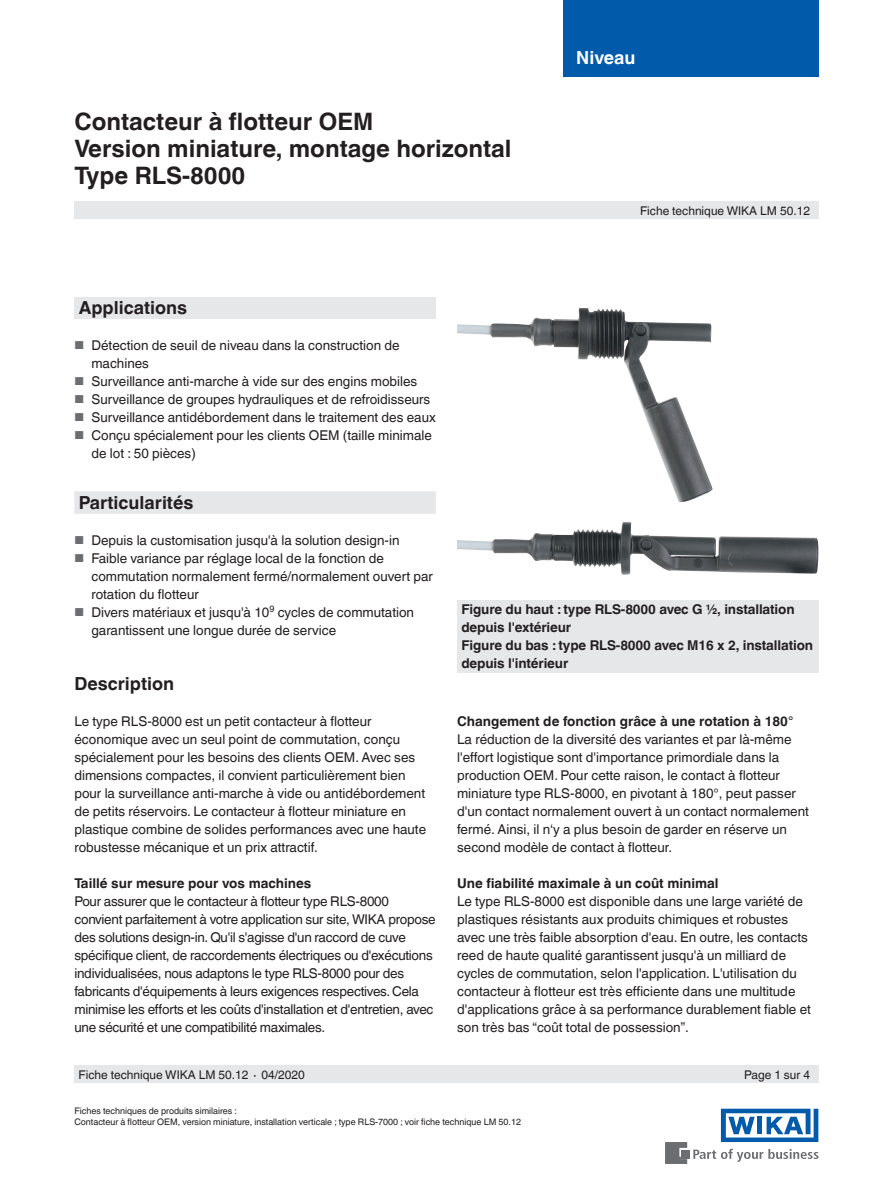
<style>
.page{position:relative;width:893px;height:1188px;background:#fff}
.page>*{position:absolute;margin:0;border:0;box-sizing:border-box;transform-origin:0 0}
.t1{font:700 24px/27px "Helvetica World";color:#231f20}
.t2{font:700 18px "Helvetica World";color:#231f20}
.t3{font:700 18px "Helvetica World";color:#fff}
.t4{font:13.5px/18px "Helvetica World";color:#231f20}
.t5{font:13.5px/18px "Helvetica World";letter-spacing:-.02em;color:#231f20}
.t6{font:700 13.5px/18px "Helvetica World";letter-spacing:-.01em;color:#231f20}
.t7{font:12px "Helvetica World";color:#231f20}
.t8{font:9px/10.5px "Helvetica World";color:#231f20}
.s1{font-size:11.55px;color:#6c6d70}
</style>
<div class="page">
<div style="left:74px;top:297px;width:362px;height:22px;background:#e6e7e9"></div>
<div style="left:74px;top:202px;width:745px;height:17px;background:#e6e7e9"></div>
<div style="left:74px;top:1066px;width:745px;height:17px;background:#e6e7e9"></div>
<svg style="left:693px;top:1149px;width:126px;height:13px"></svg>
<div style="left:682px;top:1150px;width:8px;height:8px;background:#6c6d70"></div>
<svg style="left:665px;top:1142px;width:22px;height:22px"></svg>
<svg style="left:721px;top:1109px;width:97px;height:33px"></svg>
<div style="left:563px;top:0;width:256px;height:77px;background:#015aaa"></div>
<div style="left:457px;top:600px;width:361px;height:73px;background:#e6e7e9"></div>
<div style="left:74px;top:491px;width:362px;height:23px;background:#e6e7e9"></div>
<img style="left:457px;top:522px;width:167px;height:45px">
<img style="left:457px;top:308px;width:256px;height:194px">
<h1 class="t1" style="left:74px;top:108px;width:439px">Contacteur à flotteur OEM<br>Version miniature, montage horizontal<br>Type RLS-8000</h1>
<h2 class="t3" style="left:576px;top:47px;width:61px">Niveau</h2>
<p class="t7" style="left:640px;top:204px;width:171px">Fiche technique WIKA LM 50.12</p>
<h2 class="t2" style="left:79px;top:297px;width:110px">Applications</h2>
<p class="t4" style="left:91px;top:336px;width:310px;text-indent:-17px"><span class="s1">■</span> Détection de seuil de niveau dans la construction de machines</p>
<p class="t4" style="left:74px;top:372px;width:344px"><span class="s1">■</span> Surveillance anti-marche à vide sur des engins mobiles</p>
<p class="t4" style="left:74px;top:390px;width:357px"><span class="s1">■</span> Surveillance de groupes hydrauliques et de refroidisseurs</p>
<p class="t4" style="left:74px;top:408px;width:363px"><span class="s1">■</span> Surveillance antidébordement dans le traitement des eaux</p>
<p class="t4" style="left:91px;top:426px;width:342px;text-indent:-17px"><span class="s1">■</span> Conçu spécialement pour les clients OEM (taille minimale de lot : 50 pièces)</p>
<h2 class="t2" style="left:79px;top:492px;width:116px">Particularités</h2>
<p class="t4" style="left:74px;top:531px;width:327px"><span class="s1">■</span> Depuis la customisation jusqu'à la solution design-in</p>
<p class="t4" style="left:91px;top:549px;width:343px;text-indent:-17px"><span class="s1">■</span> Faible variance par réglage local de la fonction de commutation normalement fermé/normalement ouvert par rotation du flotteur</p>
<p class="t4" style="left:91px;top:603px;width:324px;text-indent:-17px"><span class="s1">■</span> Divers matériaux et jusqu'à 10<sup>9</sup> cycles de commutation garantissent une longue durée de service</p>
<h2 class="t2" style="left:74px;top:673px;width:101px">Description</h2>
<p class="t4" style="left:74px;top:712px;width:353px">Le type RLS-8000 est un petit contacteur à flotteur économique avec un seul point de commutation, conçu spécialement pour les besoins des clients OEM. Avec ses dimensions compactes, il convient particulièrement bien pour la surveillance anti-marche à vide ou antidébordement de petits réservoirs. Le contacteur à flotteur miniature en plastique combine de solides performances avec une haute robustesse mécanique et un prix attractif.</p>
<p class="t6" style="left:74px;top:874px;width:239px">Taillé sur mesure pour vos machines</p>
<p class="t5" style="left:74px;top:892px;width:363px">Pour assurer que le contacteur à flotteur type RLS-8000 convient parfaitement à votre application sur site, WIKA propose des solutions design-in. Qu'il s'agisse d'un raccord de cuve spécifique client, de raccordements électriques ou d'exécutions individualisées, nous adaptons le type RLS-8000 pour des fabricants d'équipements à leurs exigences respectives. Cela minimise les efforts et les coûts d'installation et d'entretien, avec une sécurité et une compatibilité maximales.</p>
<p class="t6" style="left:461px;top:601px;width:353px">Figure du haut : type RLS-8000 avec G ½, installation depuis l'extérieur<br>Figure du bas : type RLS-8000 avec M16 x 2, installation depuis l'intérieur</p>
<p class="t6" style="left:457px;top:712px;width:338px">Changement de fonction grâce à une rotation à 180°</p>
<p class="t4" style="left:457px;top:730px;width:353px">La réduction de la diversité des variantes et par là-même l'effort logistique sont d'importance primordiale dans la production OEM. Pour cette raison, le contact à flotteur miniature type RLS-8000, en pivotant à 180°, peut passer d'un contact normalement ouvert à un contact normalement fermé. Ainsi, il n‘y a plus besoin de garder en réserve un second modèle de contact à flotteur.</p>
<p class="t6" style="left:457px;top:874px;width:263px">Une fiabilité maximale à un coût minimal</p>
<p class="t4" style="left:457px;top:892px;width:355px">Le type RLS-8000 est disponible dans une large variété de plastiques résistants aux produits chimiques et robustes avec une très faible absorption d'eau. En outre, les contacts reed de haute qualité garantissent jusqu'à un milliard de cycles de commutation, selon l'application. L'utilisation du contacteur à flotteur est très efficiente dans une multitude d'applications grâce à sa performance durablement fiable et son très bas “coût total de possession”.</p>
<p class="t7" style="left:79px;top:1068px;width:228px">Fiche technique WIKA LM 50.12 ∙ 04/2020</p>
<p class="t7" style="left:744px;top:1068px;width:67px">Page 1 sur 4</p>
<p class="t8" style="left:74px;top:1106px;width:448px">Fiches techniques de produits similaires :<br>Contacteur à flotteur OEM, version miniature, installation verticale ; type RLS-7000 ; voir fiche technique LM 50.12</p>
</div>
